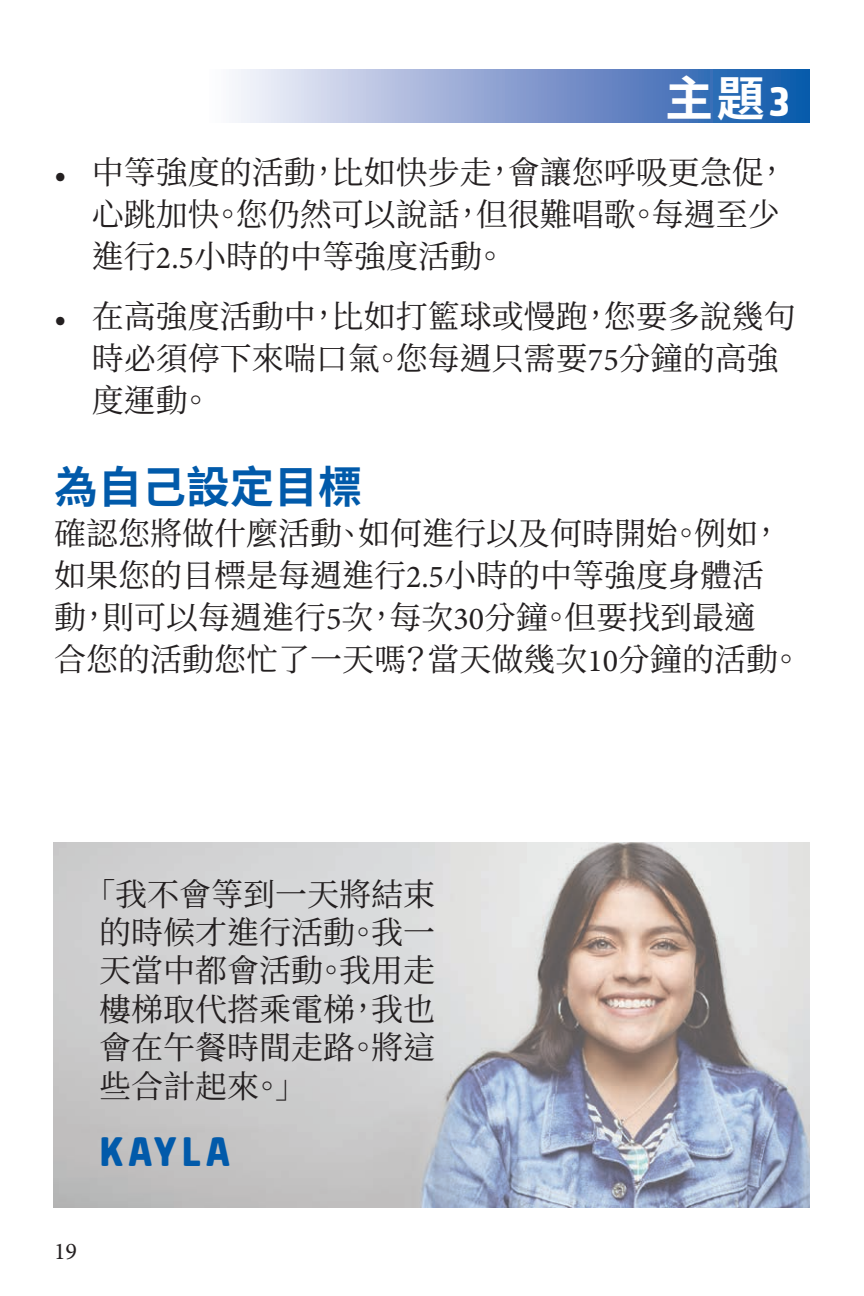
<style>
.page{position:relative;width:864px;height:1296px;background:#fff}
.page>*{position:absolute;margin:0;border:0;box-sizing:border-box;transform-origin:0 0}
.t1{font:500 48px "Morl";letter-spacing:.08em;color:#015aaa}
.t2{font:700 48px "Noto Sans CJ Ktc";color:#fff}
.t3{font:700 44px "Noto Sans CJ Ktc";color:#015aaa}
.t4{font:32px/42px "Noto Serif CJ Ktc";color:#231f20}
.t5{font:24px "Minion Pro";color:#231f20}
.s1{font-family:"Morl";font-weight:500}
.s2{font-family:"Minion Pro"}
</style>
<div class="page">
<svg style="left:235px;top:70px;width:575px;height:52px;background:#839fd0"></svg>
<img style="left:54px;top:842px;width:756px;height:365px">
<h1 class="t2" style="left:665px;top:71px;width:126px">主題<span class="s1">3</span></h1>
<p class="t4" style="left:92px;top:152px;width:698px;text-indent:-38px"><span class="s2">•</span> 中等強度的活動，比如快步走，會讓您呼吸更急促，心跳加快。您仍然可以說話，但很難唱歌。每週至少進行<span class="s2">2.5</span>小時的中等強度活動。</p>
<p class="t4" style="left:92px;top:296px;width:706px;text-indent:-38px"><span class="s2">•</span> 在高強度活動中，比如打籃球或慢跑，您要多說幾句時必須停下來喘口氣。您每週只需要<span class="s2">75</span>分鐘的高強度運動。</p>
<h2 class="t3" style="left:54px;top:463px;width:309px">為自己設定目標</h2>
<p class="t4" style="left:54px;top:513px;width:750px">確認您將做什麼活動、如何進行以及何時開始。例如，如果您的目標是每週進行<span class="s2">2.5</span>小時的中等強度身體活動，則可以每週進行<span class="s2">5</span>次，每次<span class="s2">30</span>分鐘。但要找到最適<br>合您的活動您忙了一天嗎？當天做幾次<span class="s2">10</span>分鐘的活動。</p>
<p class="t4" style="left:99px;top:875px;width:337px;line-height:38.4px;text-align:justify;text-indent:-16px">「我不會等到一天將結束的時候才進行活動。我一天當中都會活動。我用走樓梯取代搭乘電梯，我也會在午餐時間走路。將這些合計起來。」</p>
<h1 class="t1" style="left:99px;top:1124px;width:133px">KAYLA</h1>
<p class="t5" style="left:54px;top:1236px;width:25px">19</p>
</div>
